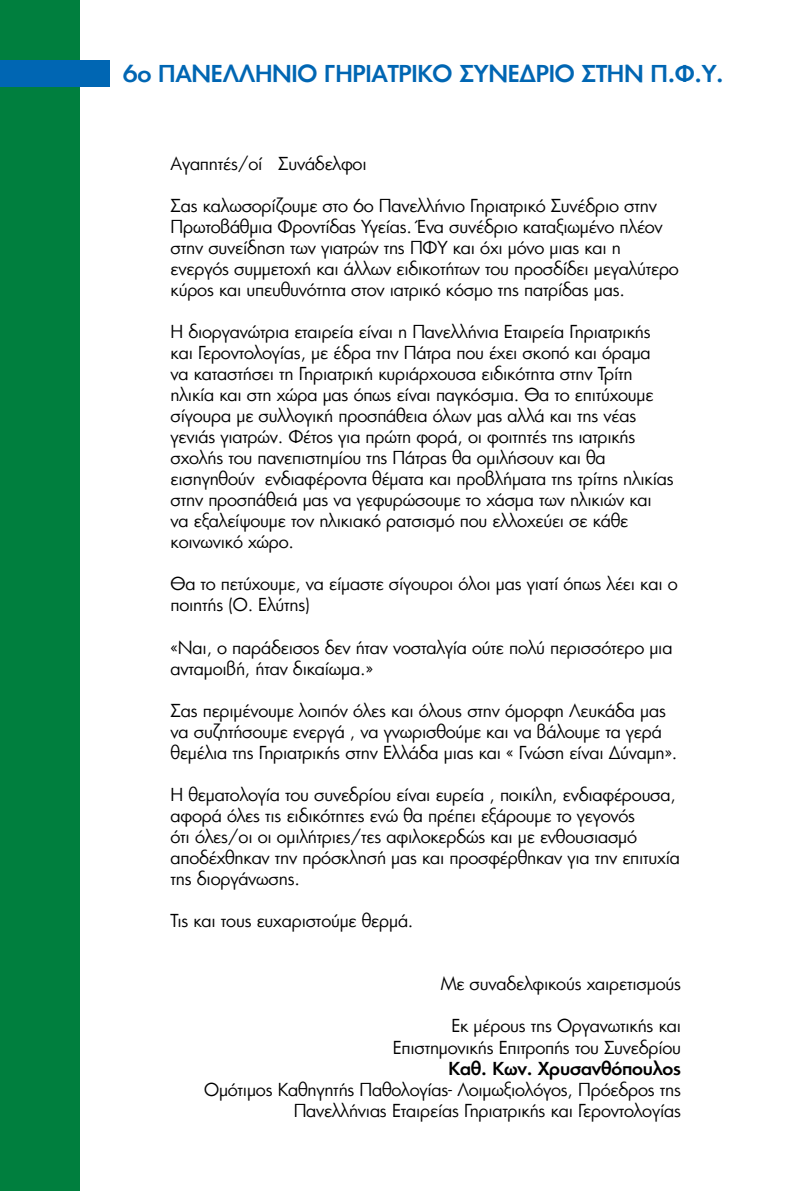
<style>
.page{position:relative;width:794px;height:1191px;background:#fff}
.page>*{position:absolute;margin:0;border:0;box-sizing:border-box;transform-origin:0 0}
.t1{font:500 22.75px "PF Futura Neu";letter-spacing:-.015em;color:#0066b3}
.t2{font:17.5px/21px "PF Futura Neu";letter-spacing:-.015em;color:#000}
.t3{font:500 17.5px "PF Futura Neu";letter-spacing:-.015em;color:#000}
</style>
<div class="page">
<div style="left:0;top:0;width:79px;height:1191px;background:#007f3e"></div>
<div style="left:0;top:61px;width:109px;height:26px;background:#0066b3"></div>
<h1 class="t1" style="left:123px;top:59px;width:602px">6ο ΠΑΝΕΛΛΗΝΙΟ ΓΗΡΙΑΤΡΙΚΟ ΣΥΝΕΔΡΙΟ ΣΤΗΝ Π.Φ.Υ.</h1>
<p class="t2" style="left:171px;top:153px;width:198px">Αγαπητές/οί Συνάδελφοι</p>
<p class="t2" style="left:171px;top:195px;width:510px">Σας καλωσορίζουμε στο 6ο Πανελλήνιο Γηριατρικό Συνέδριο στην Πρωτοβάθμια Φροντίδας Υγείας. Ένα συνέδριο καταξιωμένο πλέον στην συνείδηση των γιατρών της ΠΦΥ και όχι μόνο μιας και η ενεργός συμμετοχή και άλλων ειδικοτήτων του προσδίδει μεγαλύτερο κύρος και υπευθυνότητα στον ιατρικό κόσμο της πατρίδας μας.</p>
<p class="t2" style="left:171px;top:321px;width:505px">Η διοργανώτρια εταιρεία είναι η Πανελλήνια Εταιρεία Γηριατρικής και Γεροντολογίας, με έδρα την Πάτρα που έχει σκοπό και όραμα<br>να καταστήσει τη Γηριατρική κυριάρχουσα ειδικότητα στην Τρίτη ηλικία και στη χώρα μας όπως είναι παγκόσμια. Θα το επιτύχουμε σίγουρα με συλλογική προσπάθεια όλων μας αλλά και της νέας γενιάς γιατρών. Φέτος για πρώτη φορά, οι φοιτητές της ιατρικής σχολής του πανεπιστημίου της Πάτρας θα ομιλήσουν και θα εισηγηθούν ενδιαφέροντα θέματα και προβλήματα της τρίτης ηλικίας στην προσπάθειά μας να γεφυρώσουμε το χάσμα των ηλικιών και να εξαλείψουμε τον ηλικιακό ρατσισμό που ελλοχεύει σε κάθε κοινωνικό χώρο.</p>
<p class="t2" style="left:171px;top:573px;width:508px">Θα το πετύχουμε, να είμαστε σίγουροι όλοι μας γιατί όπως λέει και ο ποιητής (Ο. Ελύτης)</p>
<p class="t2" style="left:171px;top:636px;width:503px">«Ναι, ο παράδεισος δεν ήταν νοσταλγία ούτε πολύ περισσότερο μια ανταμοιβή, ήταν δικαίωμα.»</p>
<p class="t2" style="left:171px;top:699px;width:508px">Σας περιμένουμε λοιπόν όλες και όλους στην όμορφη Λευκάδα μας να συζητήσουμε ενεργά , να γνωρισθούμε και να βάλουμε τα γερά θεμέλια της Γηριατρικής στην Ελλάδα μιας και « Γνώση είναι Δύναμη».</p>
<p class="t2" style="left:171px;top:783px;width:511px">Η θεματολογία του συνεδρίου είναι ευρεία , ποικίλη, ενδιαφέρουσα, αφορά όλες τις ειδικότητες ενώ θα πρέπει εξάρουμε το γεγονός<br>ότι όλες/οι οι ομιλήτριες/τες αφιλοκερδώς και με ενθουσιασμό αποδέχθηκαν την πρόσκλησή μας και προσφέρθηκαν για την επιτυχία της διοργάνωσης.</p>
<p class="t2" style="left:171px;top:909px;width:244px">Τις και τους ευχαριστούμε θερμά.</p>
<p class="t2" style="left:441px;top:972px;width:242px">Με συναδελφικούς χαιρετισμούς</p>
<p class="t2" style="left:393px;top:1013px;width:290px;line-height:22.8px;text-align:right">Εκ μέρους της Οργανωτικής και<br>Επιστημονικής Επιτροπής του Συνεδρίου</p>
<p class="t3" style="left:448px;top:1057px;width:234px">Καθ. Κων. Χρυσανθόπουλος</p>
<p class="t2" style="left:204px;top:1079px;width:478px;text-align:right">Ομότιμος Καθηγητής Παθολογίας- Λοιμωξιολόγος, Πρόεδρος της<br>Πανελλήνιας Εταιρείας Γηριατρικής και Γεροντολογίας</p>
</div>
